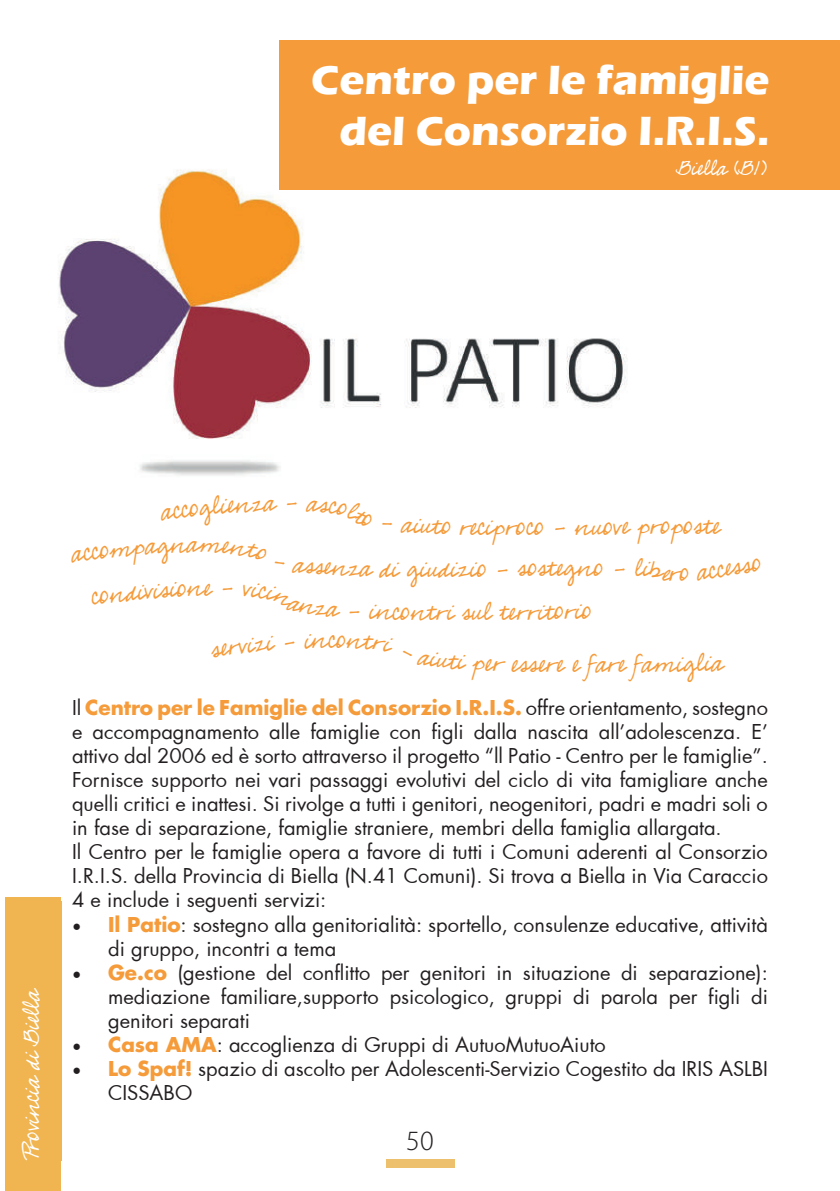
<style>
.page{position:relative;width:840px;height:1191px;background:#fff}
.page>*{position:absolute;margin:0;border:0;box-sizing:border-box;transform-origin:0 0}
.t1{font:700 42px/50.4px "Eras ITC";color:#fff;text-align:right}
.t2{font:300 28px "Myriad Pro";color:#231f20}
.t3{font:26px "Milko";color:#f59b3a}
.t4{font:24px "Milko";color:#fff}
.t5{font:22px "Milko";color:#fff}
.t6{font:20px/24px "Futura";color:#231f20}
.t7{font:700 20px "Futura LT";color:#f59b3a}
.s1{font-family:"Futura";font-weight:400;color:#231f20}
.s2{font-family:"Minion Pro";font-size:24px}
.s3{font-family:"Futura LT";font-weight:700;color:#f59b3a}
</style>
<div class="page">
<div style="left:386px;top:1159px;width:68px;height:8px;background:#edc06d"></div>
<img style="left:59px;top:170px;width:567px;height:306px">
<div style="left:279px;top:41px;width:560px;height:149px;background:#f59b3a"></div>
<div style="left:5px;top:897px;width:56px;height:294px;background:#f0b550"></div>
<h1 class="t1" style="left:311px;top:55px;width:459px">Centro per le famiglie del Consorzio I.R.I.S.</h1>
<p class="t5" style="left:676px;top:152px;width:91px">Biella (BI)</p>
<p class="t4" style="left:14px;top:1161px;width:174px;rotate:-90deg">Provincia di Biella</p>
<h3 class="t3" style="left:186px;top:525px;width:13px">a</h3>
<h3 class="t3" style="left:327px;top:620px;width:10px">c</h3>
<h3 class="t3" style="left:492px;top:508px;width:76px">proco -</h3>
<h3 class="t3" style="left:574px;top:508px;width:97px;rotate:-1deg">nuove pro</h3>
<h3 class="t3" style="left:670px;top:507px;width:43px">post</h3>
<h3 class="t3" style="left:459px;top:507px;width:35px;rotate:1deg">reci</h3>
<h3 class="t3" style="left:406px;top:550px;width:82px">giudizio</h3>
<h3 class="t3" style="left:494px;top:550px;width:84px;rotate:-1deg">- sosteg</h3>
<h3 class="t3" style="left:576px;top:548px;width:51px">no -</h3>
<h3 class="t3" style="left:668px;top:554px;width:12px">r</h3>
<h3 class="t3" style="left:426px;top:593px;width:66px">tri sul</h3>
<h3 class="t3" style="left:498px;top:593px;width:94px;rotate:-1deg">territorio</h3>
<h3 class="t3" style="left:511px;top:645px;width:36px;rotate:1deg">esse</h3>
<h3 class="t3" style="left:545px;top:645px;width:81px">re e fare</h3>
<h3 class="t3" style="left:632px;top:645px;width:91px;rotate:-1deg">famiglia</h3>
<p class="t7" style="left:72px;top:694px;width:697px"><span class="s1">Il</span> Centro per le Famiglie del Consorzio I.R.I.S. <span class="s1">offre orientamento, sostegno</span></p>
<p class="t6" style="left:72px;top:720px;width:697px">e accompagnamento alle famiglie con figli dalla nascita all’adolescenza. E’ attivo dal 2006 ed è sorto attraverso il progetto “ll Patio - Centro per le famiglie”.<br>Fornisce supporto nei vari passaggi evolutivi del ciclo di vita famigliare anche quelli critici e inattesi. Si rivolge a tutti i genitori, neogenitori, padri e madri soli o in fase di separazione, famiglie straniere, membri della famiglia allargata.<br>Il Centro per le famiglie opera a favore di tutti i Comuni aderenti al Consorzio I.R.I.S. della Provincia di Biella (N.41 Comuni). Si trova a Biella in Via Caraccio 4 e include i seguenti servizi:</p>
<p class="t6" style="left:108px;top:912px;width:661px;text-indent:-36px"><span class="s2">•</span> <span class="s3">Il Patio</span>: sostegno alla genitorialità: sportello, consulenze educative, attività di gruppo, incontri a tema</p>
<p class="t6" style="left:108px;top:960px;width:661px;text-align:justify;text-indent:-36px"><span class="s2">•</span> <span class="s3">Ge.co</span> (gestione del conflitto per genitori in situazione di separazione): mediazione familiare,supporto psicologico, gruppi di parola per figli di genitori separati</p>
<p class="t6" style="left:72px;top:1032px;width:535px"><span class="s2">•</span> <span class="s3">Casa AMA</span>: accoglienza di Gruppi di AutuoMutuoAiuto</p>
<p class="t6" style="left:108px;top:1056px;width:661px;text-indent:-36px"><span class="s2">•</span> <span class="s3">Lo Spaf!</span> spazio di ascolto per Adolescenti-Servizio Cogestito da IRIS ASLBI<br>CISSABO</p>
<h2 class="t2" style="left:406px;top:1125px;width:29px">50</h2>
</div>
